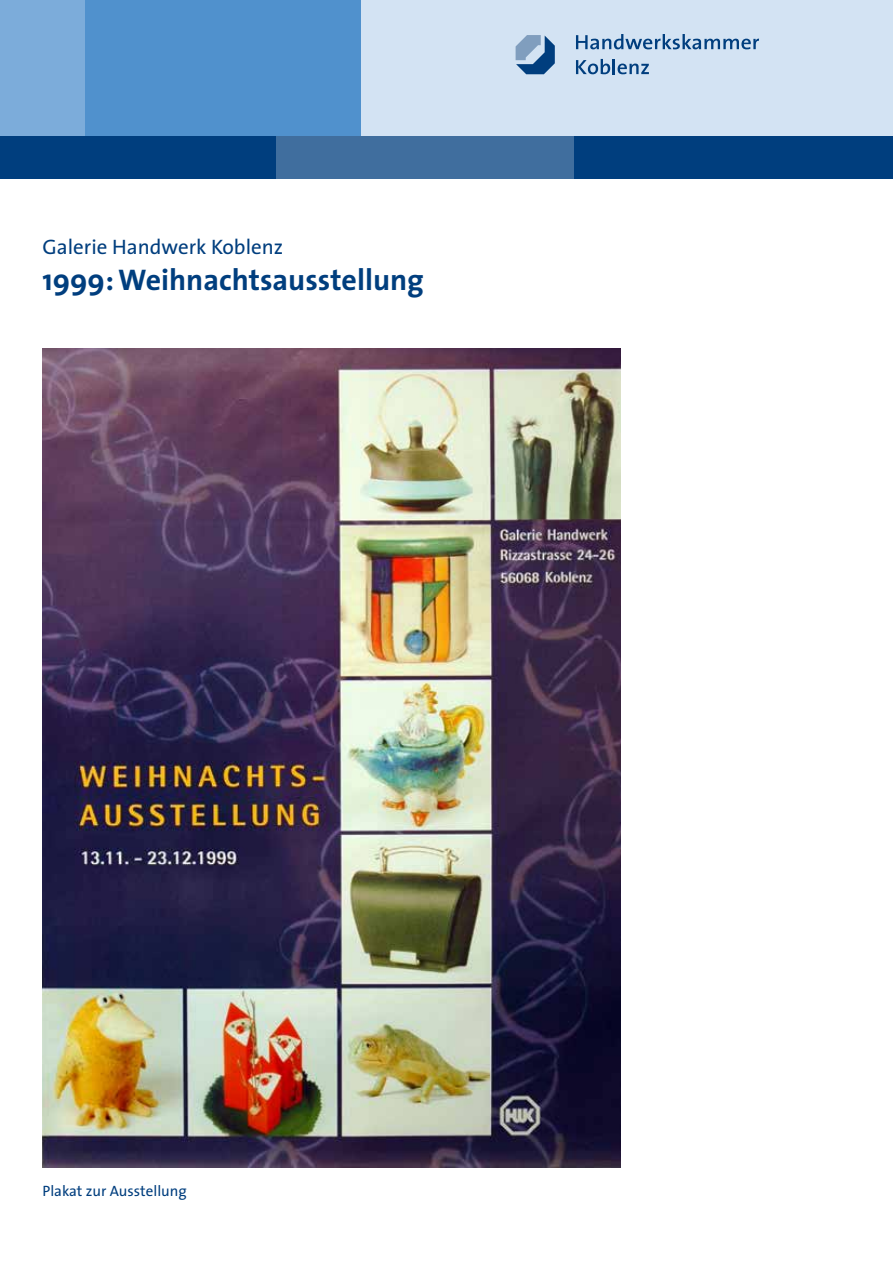
<style>
.page{position:relative;width:893px;height:1263px;background:#fff}
.page>*{position:absolute;margin:0;border:0;box-sizing:border-box;transform-origin:0 0}
.t1{font:700 30px "The Sans";color:#003e7e}
.t2{font:21px "The Sans";color:#003e7e}
.t3{font:15px "The Sans";color:#003e7e}
</style>
<div class="page">
<div style="left:0;top:0;width:85px;height:136px;background:#7cacda"></div>
<div style="left:85px;top:0;width:340px;height:136px;background:#5091cd"></div>
<div style="left:574px;top:136px;width:319px;height:43px;background:#003e7e"></div>
<div style="left:0;top:136px;width:276px;height:43px;background:#003e7e"></div>
<div style="left:276px;top:136px;width:298px;height:43px;background:#406e9e"></div>
<div style="left:361px;top:0;width:532px;height:136px;background:#d3e3f3"></div>
<svg style="left:576px;top:34px;width:183px;height:15px"></svg>
<svg style="left:576px;top:59px;width:73px;height:15px"></svg>
<svg style="left:516px;top:35px;width:39px;height:39px"></svg>
<img style="left:43px;top:349px;width:578px;height:818px">
<p class="t2" style="left:43px;top:233px;width:242px">Galerie Handwerk Koblenz</p>
<p class="t1" style="left:43px;top:261px;width:383px">1999: Weihnachtsausstellung</p>
<p class="t3" style="left:43px;top:1181px;width:146px">Plakat zur Ausstellung</p>
</div>
